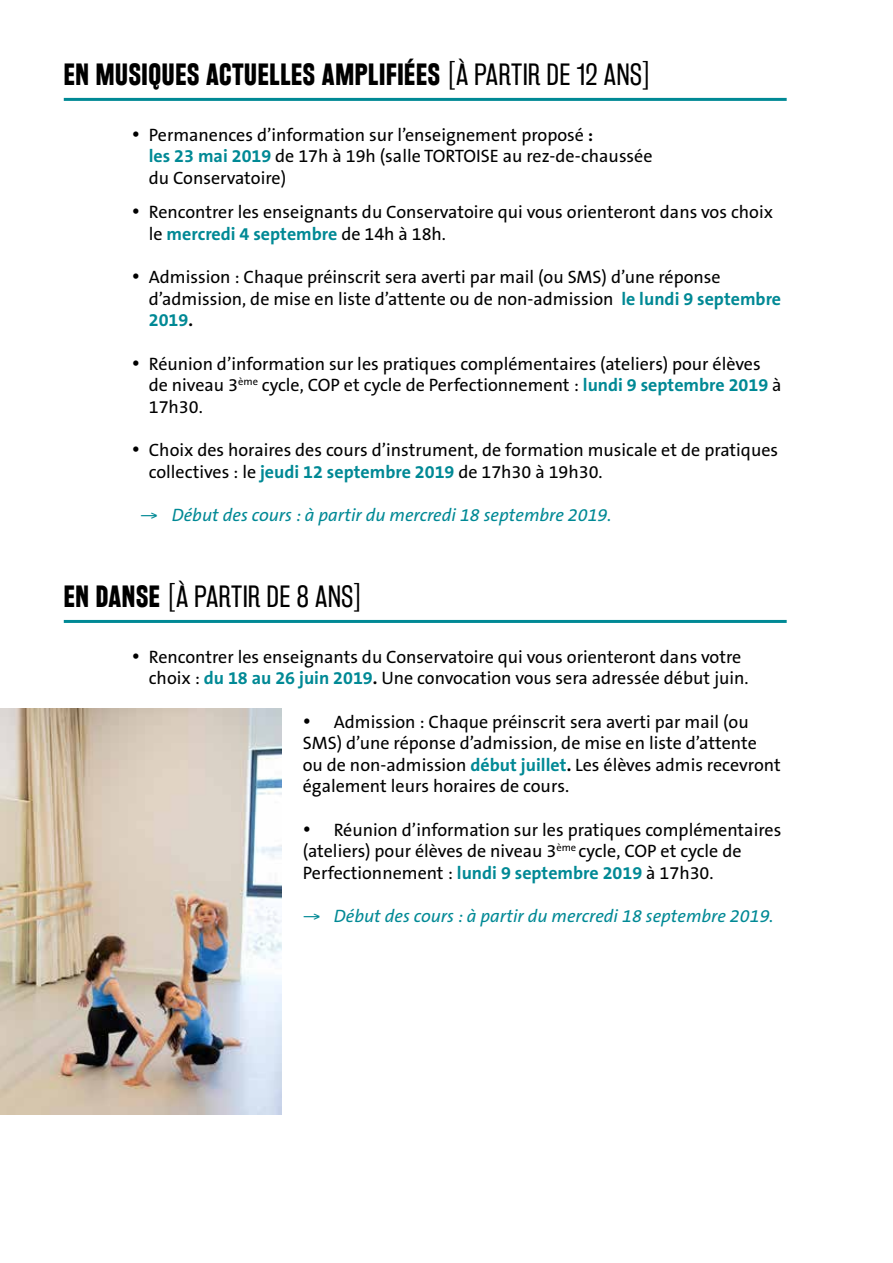
<style>
.page{position:relative;width:893px;height:1263px;background:#fff}
.page>*{position:absolute;margin:0;border:0;box-sizing:border-box;transform-origin:0 0}
.t1{font:700 27px "Rakesly Rg";letter-spacing:.025em;color:#000}
.t2{font:27px "Rakesly Bk";letter-spacing:.025em;color:#000}
.t3{font:18px/21.6px "The Sans B5 Plain";color:#000}
.t4{font:italic 18px "The Sans B5 Plain";color:#008995}
.t5{font:700 18px "The Sans B7";color:#008995}
.s1{font-family:"Rakesly Bk";font-weight:400}
.s2{font-family:"The Sans B7";font-weight:700}
.s3{font-family:"The Sans B7";font-weight:700;color:#008995}
.s4{font-family:"The Sans B5 Plain";font-weight:400;color:#000}
.s5{color:#000}
.s6{font-family:"Rakesly Rg";font-weight:700}
</style>
<div class="page">
<img style="left:0;top:709px;width:282px;height:405px">
<hr style="left:64px;top:98px;width:723px;height:3px;background:#008995">
<hr style="left:64px;top:620px;width:723px;height:3px;background:#008995">
<h1 class="t1" style="left:64px;top:58px;width:589px">EN MUSIQUES ACTUELLES AMPLIFIÉES <span class="s1">[À PARTIR DE 12 ANS]</span></h1>
<p class="t3" style="left:149px;top:125px;width:505px;text-indent:-17px">• Permanences d’information sur l’enseignement proposé <span class="s2">:<br></span><span class="s3">les 23 mai 2019</span> de 17h à 19h (salle TORTOISE au rez-de-chaussée du Conservatoire)</p>
<p class="t3" style="left:132px;top:203px;width:643px">• Rencontrer les enseignants du Conservatoire qui vous orienteront dans vos choix</p>
<p class="t5" style="left:149px;top:224px;width:299px"><span class="s4">le</span> mercredi 4 septembre <span class="s4">de 14h à 18h.</span></p>
<p class="t3" style="left:149px;top:267px;width:634px;text-indent:-17px">• Admission : Chaque préinscrit sera averti par mail (ou SMS) d’une réponse d’admission, de mise en liste d’attente ou de non-admission <span class="s3">le lundi 9 septembre</span></p>
<p class="t5" style="left:149px;top:311px;width:46px">2019<span class="s5">.</span></p>
<p class="t3" style="left:149px;top:354px;width:634px;text-indent:-17px">• Réunion d’information sur les pratiques complémentaires (ateliers) pour élèves de niveau 3<sup>ème</sup> cycle, COP et cycle de Perfectionnement : <span class="s3">lundi 9 septembre 2019</span> à<br>17h30.</p>
<p class="t3" style="left:149px;top:440px;width:631px;text-indent:-17px">• Choix des horaires des cours d’instrument, de formation musicale et de pratiques collectives : le <span class="s3">jeudi 12 septembre 2019</span> de 17h30 à 19h30.</p>
<p class="t4" style="left:140px;top:505px;width:473px">→ Début des cours : à partir du mercredi 18 septembre 2019.</p>
<h1 class="t2" style="left:64px;top:580px;width:300px"><span class="s6">EN DANSE</span> [À PARTIR DE 8 ANS]</h1>
<p class="t3" style="left:149px;top:647px;width:601px;text-indent:-17px">• Rencontrer les enseignants du Conservatoire qui vous orienteront dans votre choix : <span class="s3">du 18 au 26 juin 2019</span><span class="s2">.</span> Une convocation vous sera adressée début juin.</p>
<p class="t3" style="left:303px;top:712px;width:479px">• Admission : Chaque préinscrit sera averti par mail (ou SMS) d’une réponse d’admission, de mise en liste d’attente ou de non-admission <span class="s3">début juillet</span><span class="s2">.</span> Les élèves admis recevront également leurs horaires de cours.</p>
<p class="t3" style="left:303px;top:820px;width:480px">• Réunion d’information sur les pratiques complémentaires (ateliers) pour élèves de niveau 3<sup>ème</sup> cycle, COP et cycle de<br>Perfectionnement : <span class="s3">lundi 9 septembre 2019</span> à 17h30.</p>
<p class="t4" style="left:303px;top:906px;width:472px">→ Début des cours : à partir du mercredi 18 septembre 2019.</p>
</div>
